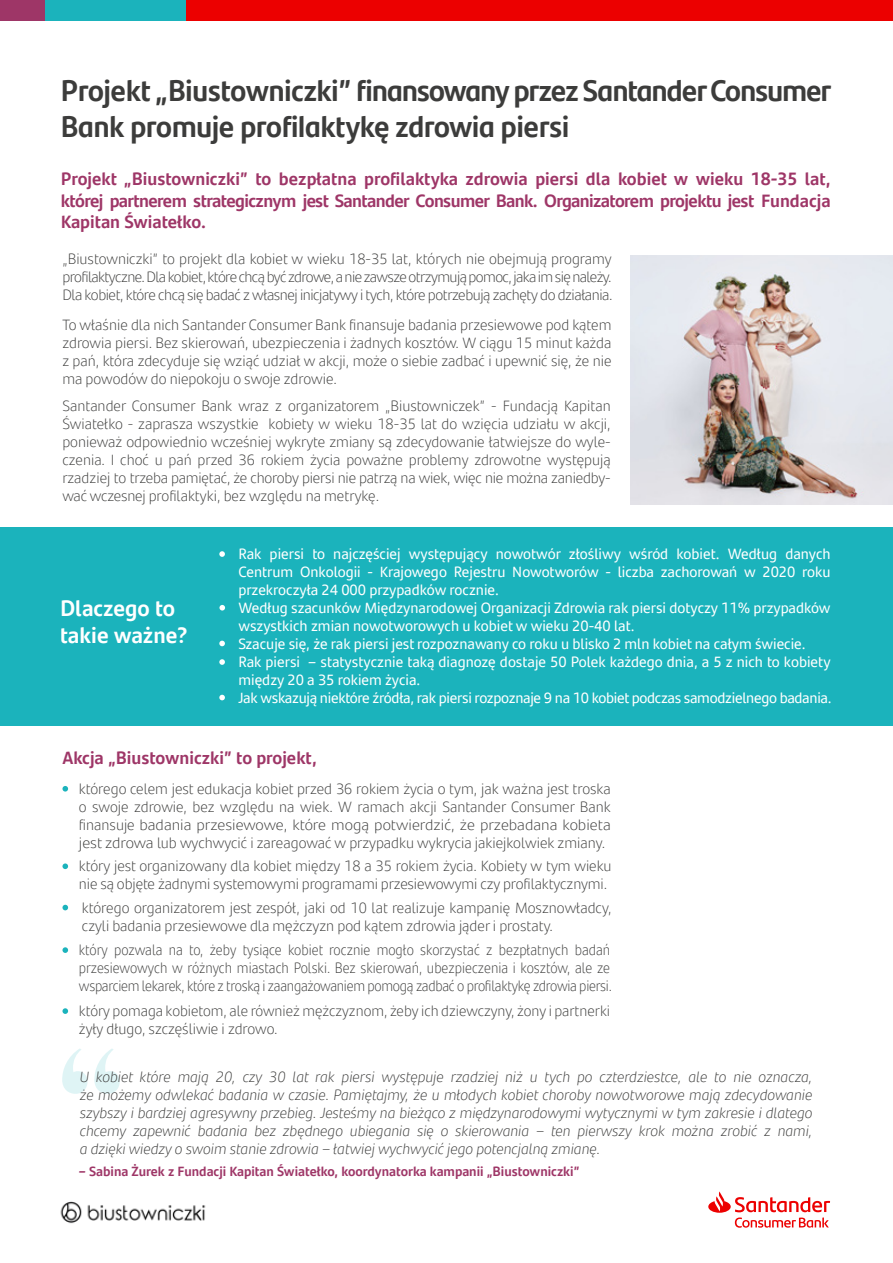
<style>
.page{position:relative;width:893px;height:1263px;background:#fff}
.page>*{position:absolute;margin:0;border:0;box-sizing:border-box;transform-origin:0 0}
.t1{font:700 241.8px "Orpheus Pro";color:#1bb3bc}
.t2{font:700 30px/36px "Santander Headline";letter-spacing:-.01em;color:#3c3c3b}
.t3{font:700 22.5px/27px "Santander Text";color:#fff}
.t4{font:700 18px/21.6px "Santander Text";letter-spacing:-.005em;color:#9e3667;text-align:justify}
.t5{font:300 15px/18px "Santander Text";letter-spacing:-.005em;color:#3c3c3b;text-align:justify}
.t6{font:15px/18px "Santander Text";color:#fff}
.t7{font:italic 300 15px/18px "Santander Text";color:#3c3c3b;text-align:justify}
.t8{font:300 15px/18px "Santander Text";letter-spacing:-.005em;color:#3c3c3b;text-align:justify;scale:.92 1}
.t9{font:700 13.5px "Santander Text";color:#9e3667}
</style>
<div class="page">
<div style="left:0;top:527px;width:893px;height:199px;background:#1bb3bc"></div>
<div style="left:1px;top:0;width:892px;height:21px;background:#ec0000"></div>
<div style="left:0;top:0;width:45px;height:21px;background:#9e3667"></div>
<div style="left:45px;top:0;width:141px;height:21px;background:#1bb3bc"></div>
<svg style="left:219px;top:551px;width:6px;height:6px"></svg>
<svg style="left:219px;top:605px;width:6px;height:5px"></svg>
<svg style="left:219px;top:641px;width:6px;height:5px"></svg>
<svg style="left:219px;top:695px;width:6px;height:5px"></svg>
<svg style="left:219px;top:659px;width:6px;height:6px"></svg>
<svg style="left:62px;top:786px;width:6px;height:5px"></svg>
<svg style="left:62px;top:863px;width:6px;height:6px"></svg>
<svg style="left:62px;top:905px;width:6px;height:5px"></svg>
<svg style="left:62px;top:947px;width:6px;height:6px"></svg>
<svg style="left:62px;top:1008px;width:6px;height:6px"></svg>
<svg style="left:708px;top:1191px;width:122px;height:37px"></svg>
<img style="left:60px;top:1201px;width:146px;height:23px">
<img style="left:630px;top:256px;width:263px;height:248px">
<h2 class="t2" style="left:61px;top:71px;width:772px">Projekt „Biustowniczki” finansowany przez Santander Consumer<br>Bank promuje profilaktykę zdrowia piersi</h2>
<p class="t4" style="left:61px;top:167px;width:771px">Projekt „Biustowniczki” to bezpłatna profilaktyka zdrowia piersi dla kobiet w wieku 18-35 lat, której partnerem strategicznym jest Santander Consumer Bank. Organizatorem projektu jest Fundacja Kapitan Światełko.</p>
<p class="t5" style="left:62px;top:249px;width:552px">„Biustowniczki” to projekt dla kobiet w wieku 18-35 lat, których nie obejmują programy profilaktyczne. Dla kobiet, które chcą być zdrowe, a nie zawsze otrzymują pomoc, jaka im się należy.<br>Dla kobiet, które chcą się badać z własnej inicjatywy i tych, które potrzebują zachęty do działania.</p>
<p class="t5" style="left:62px;top:315px;width:551px">To właśnie dla nich Santander Consumer Bank finansuje badania przesiewowe pod kątem zdrowia piersi. Bez skierowań, ubezpieczenia i żadnych kosztów. W ciągu 15 minut każda z pań, która zdecyduje się wziąć udział w akcji, może o siebie zadbać i upewnić się, że nie ma powodów do niepokoju o swoje zdrowie.</p>
<p class="t5" style="left:62px;top:396px;width:550px">Santander Consumer Bank wraz z organizatorem „Biustowniczek” - Fundacją Kapitan Światełko - zaprasza wszystkie kobiety w wieku 18-35 lat do wzięcia udziału w akcji, ponieważ odpowiednio wcześniej wykryte zmiany są zdecydowanie łatwiejsze do wyle&shy;czenia. I choć u pań przed 36 rokiem życia poważne problemy zdrowotne występują rzadziej to trzeba pamiętać, że choroby piersi nie patrzą na wiek, więc nie można zaniedby&shy;wać wczesnej profilaktyki, bez względu na metrykę.</p>
<h3 class="t3" style="left:60px;top:593px;width:129px">Dlaczego to takie ważne?</h3>
<p class="t6" style="left:238px;top:543px;width:595px">Rak piersi to najczęściej występujący nowotwór złośliwy wśród kobiet. Według danych Centrum Onkologii - Krajowego Rejestru Nowotworów - liczba zachorowań w 2020 roku przekroczyła 24 000 przypadków rocznie.<br>Według szacunków Międzynarodowej Organizacji Zdrowia rak piersi dotyczy 11% przypadków wszystkich zmian nowotworowych u kobiet w wieku 20-40 lat.<br>Szacuje się, że rak piersi jest rozpoznawany co roku u blisko 2 mln kobiet na całym świecie.<br>Rak piersi – statystycznie taką diagnozę dostaje 50 Polek każdego dnia, a 5 z nich to kobiety między 20 a 35 rokiem życia.<br>Jak wskazują niektóre źródła, rak piersi rozpoznaje 9 na 10 kobiet podczas samodzielnego badania.</p>
<p class="t4" style="left:62px;top:746px;width:256px">Akcja „Biustowniczki” to projekt,</p>
<p class="t5" style="left:79px;top:779px;width:533px">którego celem jest edukacja kobiet przed 36 rokiem życia o tym, jak ważna jest troska o swoje zdrowie, bez względu na wiek. W ramach akcji Santander Consumer Bank finansuje badania przesiewowe, które mogą potwierdzić, że przebadana kobieta jest zdrowa lub wychwycić i zareagować w przypadku wykrycia jakiejkolwiek zmiany.</p>
<p class="t5" style="left:79px;top:856px;width:534px">który jest organizowany dla kobiet między 18 a 35 rokiem życia. Kobiety w tym wieku nie są objęte żadnymi systemowymi programami przesiewowymi czy profilaktycznymi.</p>
<p class="t5" style="left:82px;top:898px;width:531px">którego organizatorem jest zespół, jaki od 10 lat realizuje kampanię Mosznowładcy, czyli badania przesiewowe dla mężczyzn pod kątem zdrowia jąder i prostaty.</p>
<p class="t8" style="left:79px;top:940px;width:581px">który pozwala na to, żeby tysiące kobiet rocznie mogło skorzystać z bezpłatnych badań przesiewowych w różnych miastach Polski. Bez skierowań, ubezpieczenia i kosztów, ale ze wsparciem lekarek, które z troską i zaangażowaniem pomogą zadbać o profilaktykę zdrowia piersi.</p>
<p class="t5" style="left:79px;top:1001px;width:533px">który pomaga kobietom, ale również mężczyznom, żeby ich dziewczyny, żony i partnerki żyły długo, szczęśliwie i zdrowo.</p>
<h1 class="t1" style="left:130px;top:1310px;width:79px;rotate:-180deg">„</h1>
<p class="t7" style="left:80px;top:1067px;width:734px">U kobiet które mają 20, czy 30 lat rak piersi występuje rzadziej niż u tych po czterdziestce, ale to nie oznacza, że możemy odwlekać badania w czasie. Pamiętajmy, że u młodych kobiet choroby nowotworowe mają zdecydowanie szybszy i bardziej agresywny przebieg. Jesteśmy na bieżąco z międzynarodowymi wytycznymi w tym zakresie i dlatego chcemy zapewnić badania bez zbędnego ubiegania się o skierowania – ten pierwszy krok można zrobić z nami, a dzięki wiedzy o swoim stanie zdrowia – łatwiej wychwycić jego potencjalną zmianę.</p>
<p class="t9" style="left:79px;top:1160px;width:502px">– Sabina Żurek z Fundacji Kapitan Światełko, koordynatorka kampanii „Biustowniczki”</p>
</div>
